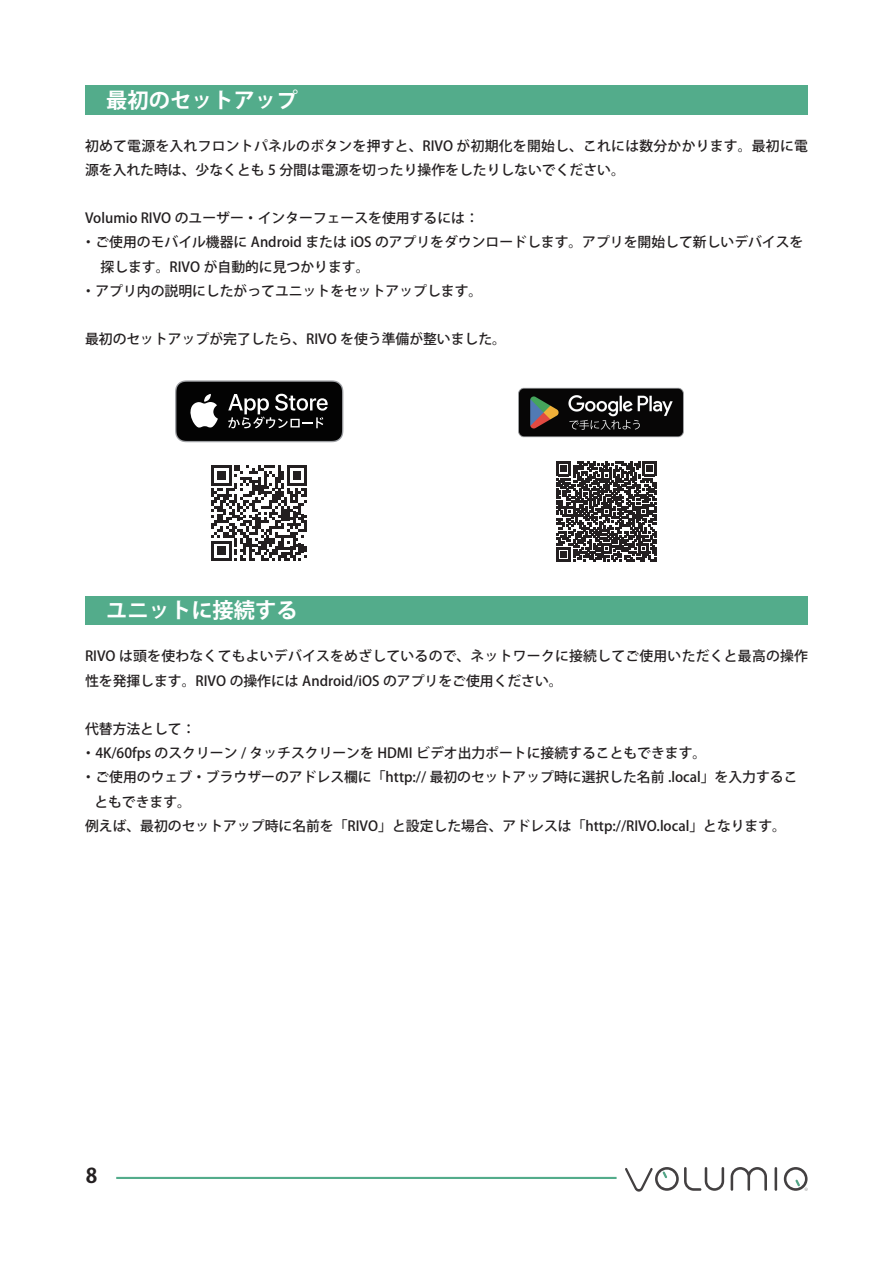
<style>
.page{position:relative;width:893px;height:1263px;background:#fff}
.page>*{position:absolute;margin:0;border:0;box-sizing:border-box;transform-origin:0 0}
.t1{font:700 21.3px "Koz Go Pro";color:#fff}
.t2{font:700 20.25px "Koz Go Pro";color:#231f20}
.t3{font:500 13.8px "Koz Go Pro";color:#231f20}
.t4{font:500 13.8px/24.2px "Koz Go Pro";letter-spacing:.02em;color:#231f20}
</style>
<div class="page">
<hr style="left:116px;top:1177px;width:501px;height:2px;background:#53ac8b">
<hr style="left:775px;top:1167px;width:2px;height:24px;background:#434041">
<svg style="left:731px;top:1167px;width:36px;height:24px"></svg>
<svg style="left:625px;top:1167px;width:99px;height:24px"></svg>
<svg style="left:784px;top:1167px;width:24px;height:24px"></svg>
<div style="left:85px;top:85px;width:722px;height:29px;background:#53ac8b"></div>
<div style="left:85px;top:596px;width:723px;height:29px;background:#53ac8b"></div>
<img style="left:518px;top:387px;width:165px;height:51px">
<svg style="left:175px;top:380px;width:168px;height:62px;background:#313131"></svg>
<svg style="left:211px;top:465px;width:96px;height:96px"></svg>
<svg style="left:557px;top:462px;width:100px;height:100px"></svg>
<h1 class="t1" style="left:85px;top:86px;width:214px">　最初のセットアップ</h1>
<p class="t4" style="left:85px;top:134px;width:724px">初めて電源を入れフロントパネルのボタンを押すと、RIVO が初期化を開始し、これには数分かかります。最初に電源を入れた時は、少なくとも 5 分間は電源を切ったり操作をしたりしないでください。</p>
<p class="t3" style="left:85px;top:209px;width:395px">Volumio RIVO のユーザー・インターフェースを使用するには：</p>
<p class="t3" style="left:82px;top:234px;width:723px">・ご使用のモバイル機器に Android または iOS のアプリをダウンロードします。アプリを開始して新しいデバイスを</p>
<p class="t3" style="left:101px;top:258px;width:270px">探します。RIVO が自動的に見つかります。</p>
<p class="t3" style="left:82px;top:282px;width:402px">・アプリ内の説明にしたがってユニットをセットアップします。</p>
<p class="t3" style="left:85px;top:330px;width:423px">最初のセットアップが完了したら、RIVO を使う準備が整いました。</p>
<h1 class="t1" style="left:85px;top:596px;width:214px">　ユニットに接続する</h1>
<p class="t4" style="left:85px;top:645px;width:724px">RIVO は頭を使わなくてもよいデバイスをめざしているので、ネットワークに接続してご使用いただくと最高の操作性を発揮します。RIVO の操作には Android/iOS のアプリをご使用ください。</p>
<p class="t3" style="left:85px;top:720px;width:112px">代替方法として：</p>
<p class="t3" style="left:82px;top:744px;width:626px">・4K/60fps のスクリーン / タッチスクリーンを HDMI ビデオ出力ポートに接続することもできます。</p>
<p class="t3" style="left:82px;top:768px;width:717px">・ご使用のウェブ・ブラウザーのアドレス欄に「http:// 最初のセットアップ時に選択した名前 .local」を入力するこ</p>
<p class="t3" style="left:94px;top:793px;width:98px">ともできます。</p>
<p class="t3" style="left:85px;top:817px;width:703px">例えば、最初のセットアップ時に名前を「RIVO」と設定した場合、アドレスは「http://RIVO.local」となります。</p>
<h2 class="t2" style="left:86px;top:1163px;width:13px">8</h2>
</div>
